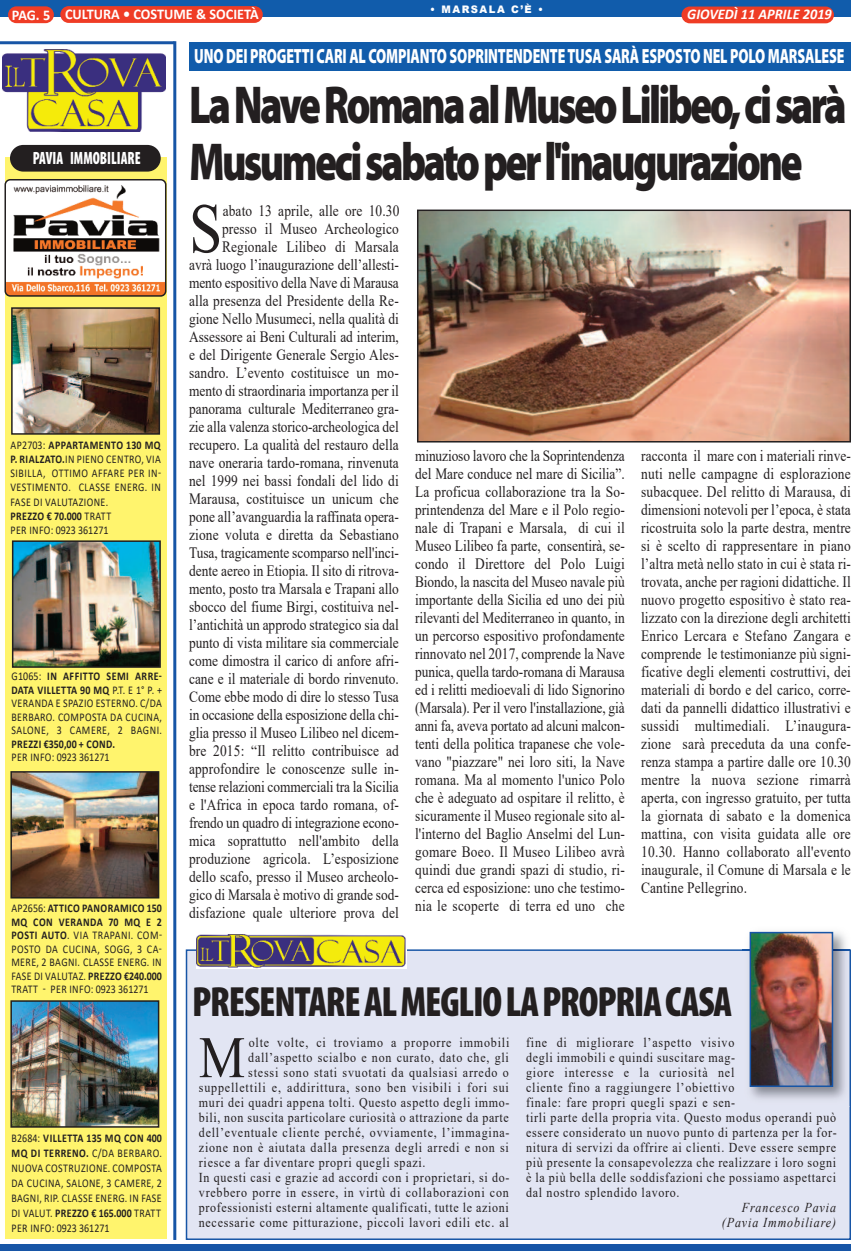
<style>
.page{position:relative;width:851px;height:1251px;background:#fff}
.page>*{position:absolute;margin:0;border:0;box-sizing:border-box;transform-origin:0 0}
.t1{font:70.05px "Times New Roman";color:#231f20;scale:.85 1}
.t2{font:58.8px "Times New Roman";color:#231f20;scale:.88 1}
.t3{font:900 53.55px/57.2px "Myriad Pro";letter-spacing:-.065em;color:#231f20;scale:.77 1}
.t4{font:900 condensed 42.45px "Myriad Pro";letter-spacing:-.03em;color:#231f20;scale:.94 1}
.t5{font:900 20.7px "Myriad Pro";letter-spacing:-.01em;color:#fff;scale:.67 1}
.t6{font:900 condensed 17.85px "Myriad Pro";color:#fff;scale:.81 1}
.t7{font:15.75px/18px "Times New Roman";color:#231f20;text-align:justify;scale:.85 1}
.t8{font:700 14.85px "Calibri";color:#fff;scale:.96 1}
.t9{font:italic 700 14.85px "Calibri";color:#fff;scale:.96 1}
.t10{font:13.5px/15px "Times New Roman";letter-spacing:.06em;color:#231f20;scale:.88 1}
.t11{font:italic 13.5px/15px "Times New Roman";letter-spacing:.075em;color:#231f20;text-align:right;scale:.88 1}
.t12{font:11.85px/13.5px "Calibri";letter-spacing:.04em;color:#231f20;text-align:justify;scale:.85 1}
.t13{font:700 11.85px "Calibri";letter-spacing:.04em;color:#231f20;scale:.85 1}
.t14{font:11.85px "Calibri";color:#231f20;scale:.85 1}
.t15{font:900 10.35px "Arial";letter-spacing:.15em;color:#fff;scale:.96 1}
.s1{font-weight:700}
</style>
<div class="page">
<div style="left:0;top:0;width:850px;height:17px;background:#115cab"></div>
<div style="left:8px;top:6px;width:46px;height:17px;background:#ef3c25;border-radius:8px"></div>
<div style="left:681px;top:7px;width:152px;height:16px;background:#ef3c25;border-radius:8px"></div>
<div style="left:60px;top:6px;width:203px;height:17px;background:#ef3c25;border-radius:8px"></div>
<div style="left:189px;top:43px;width:661px;height:28px;background:#115cab"></div>
<div style="left:187px;top:950px;width:662px;height:288px;background:#e2e5f3"></div>
<img style="left:196px;top:934px;width:210px;height:34px">
<img style="left:3px;top:49px;width:163px;height:83px">
<hr style="left:0;top:41px;width:174px;height:3px;background:#1755a6">
<hr style="left:173px;top:41px;width:3px;height:1198px;background:#1755a6">
<div style="left:0;top:1243px;width:850px;height:7px;background:#1755a6"></div>
<img style="left:742px;top:931px;width:109px;height:175px">
<img style="left:849px;top:949px;width:1px;height:157px">
<img style="left:742px;top:949px;width:107px;height:1px">
<img style="left:752px;top:934px;width:78px;height:149px">
<div style="left:749px;top:931px;width:84px;height:155px;border:2px solid #1755a6"></div>
<div style="left:5px;top:157px;width:161px;height:1081px;background:#fff46d"></div>
<img style="left:14px;top:310px;width:143px;height:121px">
<div style="left:11px;top:307px;width:149px;height:127px;border:2px solid #231f20"></div>
<img style="left:15px;top:543px;width:143px;height:121px">
<div style="left:12px;top:540px;width:149px;height:127px;border:2px solid #231f20"></div>
<img style="left:13px;top:774px;width:143px;height:121px">
<div style="left:10px;top:771px;width:149px;height:127px;border:2px solid #231f20"></div>
<img style="left:13px;top:1003px;width:143px;height:121px">
<div style="left:10px;top:1000px;width:149px;height:127px;border:2px solid #231f20"></div>
<div style="left:10px;top:145px;width:151px;height:26px;background:#231f20;border-radius:13px"></div>
<svg style="left:4px;top:179px;width:162px;height:117px;background:#cab5a9"></svg>
<img style="left:420px;top:212px;width:427px;height:227px">
<div style="left:417px;top:209px;width:433px;height:233px;border:2px solid #231f20"></div>
<p class="t15" style="left:430px;top:1px;width:119px">• MARSALA C’È •</p>
<h3 class="t5" style="left:194px;top:48px;width:972px">UNO DEI PROGETTI CARI AL COMPIANTO SOPRINTENDENTETUSA SARÀ ESPOSTO NEL POLO MARSALESE</h3>
<p class="t8" style="left:12px;top:8px;width:258px">PAG. 5 CULTURA • COSTUME &amp; SOCIETÀ</p>
<p class="t9" style="left:687px;top:8px;width:152px">GIOVEDÌ 11 APRILE 2019</p>
<p class="t6" style="left:33px;top:151px;width:135px">PAVIA IMMOBILIARE</p>
<p class="t12" style="left:10px;top:438px;width:179px;line-height:14.2px;text-align:left">AP2703: <span class="s1">APPARTAMENTO 130 MQ<br>P. RIALZATO.</span>IN PIENO CENTRO, VIA<br>SIBILLA, OTTIMO AFFARE PER IN-<br>VESTIMENTO. CLASSE ENERG. IN<br>FASE DI VALUTAZIONE.<br><span class="s1">PREZZO € 70.000</span> TRATT<br>PER INFO: 0923 361271</p>
<p class="t12" style="left:11px;top:670px;width:178px">G1065: <span class="s1">IN AffITTO SEMI ARRE-DATA VILLETTA 90 MQ</span> P.T. E 1° P. + VERANDA E SPAZIO ESTERNO. C/DA BERBARO. COMPOSTA DA CUCINA, SALONE, 3 CAMERE, 2 BAGNI.</p>
<p class="t13" style="left:11px;top:738px;width:123px">PREZZI €350,00 + COND.</p>
<p class="t14" style="left:11px;top:752px;width:117px">PER INFO: 0923 361271</p>
<p class="t12" style="left:11px;top:902px;width:179px">AP2656: <span class="s1">ATTICO PANORAMICO 150<br>MQ CON VERANDA 70 MQ E 2<br>POSTI AUTO</span>. VIA TRAPANI. COM-POSTO DA CUCINA, SOGG, 3 CA-MERE, 2 BAGNI. CLASSE ENERG. IN FASE DI VALUTAZ. <span class="s1">PREZZO €240.000<br></span>TRATT - PER INFO: 0923 361271</p>
<p class="t12" style="left:11px;top:1130px;width:179px;line-height:15px">B2684: <span class="s1">VILLETTA 135 MQ CON 400<br>MQ DI TERRENO.</span> C/DA BERBARO.<br>NUOVA COSTRUZIONE. COMPOSTA DA CUCINA, SALONE, 3 CAMERE, 2<br>BAGNI, RIP. CLASSE ENERG. IN FASE DI VALUT. <span class="s1">PREZZO € 165.000</span> TRATT PER INFO: 0923 361271</p>
<h3 class="t3" style="left:189px;top:81px;width:855px">LaNaveRomanaalMuseoLilibeo,cisarà<br>Musumecisabatoperl'inaugurazione</h3>
<h1 class="t1" style="left:189px;top:189px;width:40px">S</h1>
<p class="t7" style="left:189px;top:202px;width:249px;text-align:right">abato 13 aprile, alle ore 10.30 presso il Museo Archeologico Regionale Lilibeo di Marsala<br>avrà luogo l’inaugurazione dell’allesti&shy;mento espositivo della Nave di Marausa alla presenza del Presidente della Re&shy;gione Nello Musumeci, nella qualità di Assessore ai Beni Culturali ad interim, e del Dirigente Generale Sergio Ales&shy;sandro. L’evento costituisce un mo&shy;mento di straordinaria importanza per il panorama culturale Mediterraneo gra&shy;zie alla valenza storico-archeologica del recupero. La qualità del restauro della nave oneraria tardo-romana, rinvenuta nel 1999 nei bassi fondali del lido di Marausa, costituisce un unicum che pone all’avanguardia la raffinata opera&shy;zione voluta e diretta da Sebastiano Tusa, tragicamente scomparso nell'inci&shy;dente aereo in Etiopia. Il sito di ritrova&shy;mento, posto tra Marsala e Trapani allo sbocco del fiume Birgi, costituiva nel&shy;l’antichità un approdo strategico sia dal punto di vista militare sia commerciale come dimostra il carico di anfore afri&shy;cane e il materiale di bordo rinvenuto.<br>Come ebbe modo di dire lo stesso Tusa in occasione della esposizione della chi&shy;glia presso il Museo Lilibeo nel dicem&shy;bre 2015: “Il relitto contribuisce ad approfondire le conoscenze sulle in&shy;tense relazioni commerciali tra la Sicilia e l'Africa in epoca tardo romana, of&shy;frendo un quadro di integrazione econo&shy;mica soprattutto nell'ambito della produzione agricola. L’esposizione dello scafo, presso il Museo archeolo&shy;gico di Marsala è motivo di grande sod&shy;disfazione quale ulteriore prova del</p>
<p class="t7" style="left:415px;top:446px;width:248px">minuzioso lavoro che la Soprintendenza del Mare conduce nel mare di Sicilia”.<br>La proficua collaborazione tra la So&shy;printendenza del Mare e il Polo regio&shy;nale di Trapani e Marsala, di cui il Museo Lilibeo fa parte, consentirà, se&shy;condo il Direttore del Polo Luigi Biondo, la nascita del Museo navale più importante della Sicilia ed uno dei più rilevanti del Mediterraneo in quanto, in un percorso espositivo profondamente rinnovato nel 2017, comprende la Nave punica, quella tardo-romana di Marausa ed i relitti medioevali di lido Signorino (Marsala). Per il vero l'installazione, già anni fa, aveva portato ad alcuni malcon&shy;tenti della politica trapanese che vole&shy;vano "piazzare" nei loro siti, la Nave romana. Ma al momento l'unico Polo che è adeguato ad ospitare il relitto, è sicuramente il Museo regionale sito al&shy;l'interno del Baglio Anselmi del Lun&shy;gomare Boeo. Il Museo Lilibeo avrà quindi due grandi spazi di studio, ri&shy;cerca ed esposizione: uno che testimo&shy;nia le scoperte di terra ed uno che</p>
<p class="t7" style="left:641px;top:446px;width:248px">racconta il mare con i materiali rinve&shy;nuti nelle campagne di esplorazione subacquee. Del relitto di Marausa, di dimensioni notevoli per l’epoca, è stata ricostruita solo la parte destra, mentre si è scelto di rappresentare in piano l’altra metà nello stato in cui è stata ri&shy;trovata, anche per ragioni didattiche. Il nuovo progetto espositivo è stato rea&shy;lizzato con la direzione degli architetti Enrico Lercara e Stefano Zangara e comprende le testimonianze più signi&shy;ficative degli elementi costruttivi, dei materiali di bordo e del carico, corre&shy;dati da pannelli didattico illustrativi e sussidi multimediali. L’inaugura&shy;zione sarà preceduta da una confe&shy;renza stampa a partire dalle ore 10.30 mentre la nuova sezione rimarrà aperta, con ingresso gratuito, per tutta la giornata di sabato e la domenica mattina, con visita guidata alle ore 10.30. Hanno collaborato all'evento inaugurale, il Comune di Marsala e le Cantine Pellegrino.</p>
<h3 class="t4" style="left:192px;top:986px;width:575px">PRESENTAREALMEGLIOLAPROPRIACASA</h3>
<h2 class="t2" style="left:199px;top:1024px;width:54px">M</h2>
<p class="t10" style="left:249px;top:1034px;width:297px">olte volte, ci troviamo a proporre immobili</p>
<p class="t10" style="left:526px;top:1034px;width:354px">fine di migliorare l’aspetto visivo<br>degli immobili e quindi suscitare mag-<br>giore interesse e la curiosità nel<br>cliente fino a raggiungere l’obiettivo<br>finale: fare propri quegli spazi e sen-<br>tirli parte della propria vita. Questo modus operandi può essere considerato un nuovo punto di partenza per la for&shy;nitura di servizi da offrire ai clienti. Deve essere sempre più presente la consapevolezza che realizzare i loro sogni è la più bella delle soddisfazioni che possiamo aspettarci dal nostro splendido lavoro.</p>
<p class="t11" style="left:721px;top:1199px;width:131px">Francesco Pavia (Pavia Immobiliare)</p>
<p class="t10" style="left:248px;top:1049px;width:297px">dall’aspetto scialbo e non curato, dato che, gli</p>
<p class="t10" style="left:248px;top:1064px;width:297px">stessi sono stati svuotati da qualsiasi arredo o</p>
<p class="t10" style="left:199px;top:1079px;width:354px">suppellettili e, addirittura, sono ben visibili i fori sui</p>
<p class="t10" style="left:199px;top:1094px;width:354px">muri dei quadri appena tolti. Questo aspetto degli immo-</p>
<p class="t10" style="left:199px;top:1109px;width:354px">bili, non suscita particolare curiosità o attrazione da parte</p>
<p class="t10" style="left:199px;top:1124px;width:354px">dell’eventuale cliente perché, ovviamente, l’immagina-</p>
<p class="t10" style="left:199px;top:1139px;width:353px">zione non è aiutata dalla presenza degli arredi e non si</p>
<p class="t10" style="left:199px;top:1154px;width:259px">riesce a far diventare propri quegli spazi.</p>
<p class="t10" style="left:199px;top:1169px;width:354px">In questi casi e grazie ad accordi con i proprietari, si do-</p>
<p class="t10" style="left:199px;top:1184px;width:353px">vrebbero porre in essere, in virtù di collaborazioni con</p>
<p class="t10" style="left:199px;top:1199px;width:354px">professionisti esterni altamente qualificati, tutte le azioni</p>
<p class="t10" style="left:199px;top:1214px;width:354px">necessarie come pitturazione, piccoli lavori edili etc. al</p>
</div>
